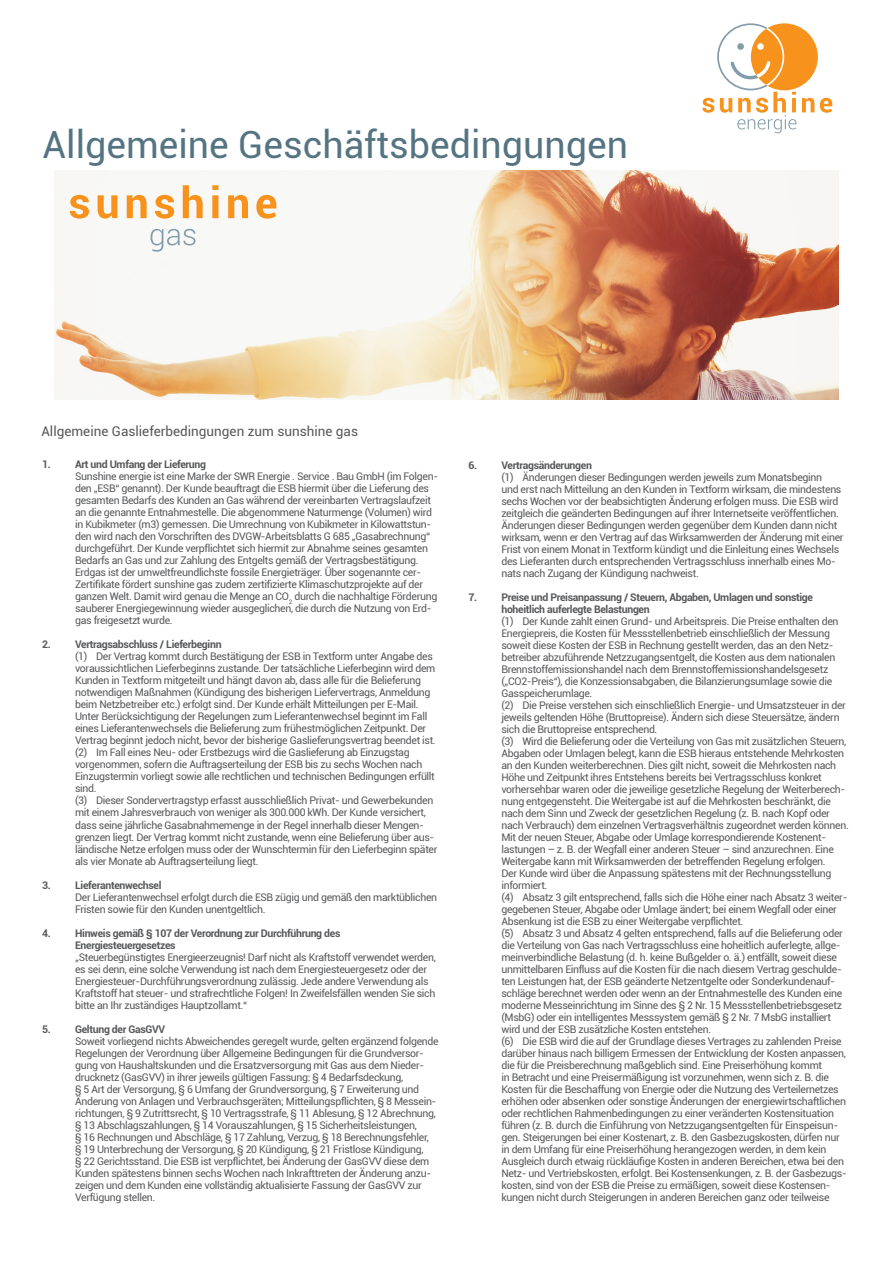
<style>
.page{position:relative;width:893px;height:1263px;background:#fff}
.page>*{position:absolute;margin:0;border:0;box-sizing:border-box;transform-origin:0 0}
.t1{font:37.5px "Roboto";color:#557482}
.t2{font:13.5px "Roboto";color:#57585a}
.t3{font:10.5px/12px "Roboto";letter-spacing:-.03em;color:#57585a}
.t4{font:700 10.5px/12px "Roboto";letter-spacing:-.03em;color:#57585a}
</style>
<div class="page">
<div style="left:751px;top:23px;width:67px;height:67px;background:#f7931d;border-radius:50%"></div>
<svg style="left:802px;top:98px;width:12px;height:14px"></svg>
<svg style="left:820px;top:98px;width:12px;height:15px"></svg>
<svg style="left:702px;top:23px;width:94px;height:110px"></svg>
<img style="left:54px;top:170px;width:785px;height:230px">
<svg style="left:70px;top:195px;width:19px;height:24px"></svg>
<svg style="left:98px;top:195px;width:19px;height:24px"></svg>
<svg style="left:127px;top:195px;width:20px;height:23px"></svg>
<svg style="left:155px;top:195px;width:19px;height:24px"></svg>
<svg style="left:183px;top:185px;width:20px;height:33px"></svg>
<svg style="left:212px;top:185px;width:6px;height:33px"></svg>
<svg style="left:228px;top:195px;width:20px;height:23px"></svg>
<svg style="left:256px;top:195px;width:20px;height:24px"></svg>
<svg style="left:151px;top:229px;width:44px;height:23px"></svg>
<h1 class="t1" style="left:43px;top:118px;width:587px">Allgemeine Geschäftsbedingungen</h1>
<p class="t2" style="left:41px;top:421px;width:318px">Allgemeine Gaslieferbedingungen zum sunshine gas</p>
<p class="t4" style="left:42px;top:458px;width:166px">1. Art und Umfang der Lieferung</p>
<p class="t3" style="left:75px;top:470px;width:365px">Sunshine energie ist eine Marke der SWR Energie . Service . Bau GmbH (im Folgen&shy;den „ESB“ genannt). Der Kunde beauftragt die ESB hiermit über die Lieferung des gesamten Bedarfs des Kunden an Gas während der vereinbarten Vertragslaufzeit an die genannte Entnahmestelle. Die abgenommene Naturmenge (Volumen) wird in Kubikmeter (m3) gemessen. Die Umrechnung von Kubikmeter in Kilowattstun&shy;den wird nach den Vorschriften des DVGW-Arbeitsblatts G 685 „Gasabrechnung“ durchgeführt. Der Kunde verpflichtet sich hiermit zur Abnahme seines gesamten Bedarfs an Gas und zur Zahlung des Entgelts gemäß der Vertragsbestätigung.<br>Erdgas ist der umweltfreundlichste fossile Energieträger. Über sogenannte cer-Zertifikate fördert sunshine gas zudem zertifizierte Klimaschutzprojekte auf der ganzen Welt. Damit wird genau die Menge an CO<sub>2</sub> durch die nachhaltige Förderung sauberer Energiegewinnung wieder ausgeglichen, die durch die Nutzung von Erd&shy;gas freigesetzt wurde.</p>
<p class="t4" style="left:42px;top:638px;width:181px">2. Vertragsabschluss / Lieferbeginn</p>
<p class="t3" style="left:75px;top:650px;width:364px">(1) Der Vertrag kommt durch Bestätigung der ESB in Textform unter Angabe des voraussichtlichen Lieferbeginns zustande. Der tatsächliche Lieferbeginn wird dem Kunden in Textform mitgeteilt und hängt davon ab, dass alle für die Belieferung notwendigen Maßnahmen (Kündigung des bisherigen Liefervertrags, Anmeldung beim Netzbetreiber etc.) erfolgt sind. Der Kunde erhält Mitteilungen per E-Mail.<br>Unter Berücksichtigung der Regelungen zum Lieferantenwechsel beginnt im Fall eines Lieferantenwechsels die Belieferung zum frühestmöglichen Zeitpunkt. Der Vertrag beginnt jedoch nicht, bevor der bisherige Gaslieferungsvertrag beendet ist. (2) Im Fall eines Neu- oder Erstbezugs wird die Gaslieferung ab Einzugstag vorgenommen, sofern die Auftragserteilung der ESB bis zu sechs Wochen nach Einzugstermin vorliegt sowie alle rechtlichen und technischen Bedingungen erfüllt sind.<br>(3) Dieser Sondervertragstyp erfasst ausschließlich Privat- und Gewerbekunden mit einem Jahresverbrauch von weniger als 300.000 kWh. Der Kunde versichert, dass seine jährliche Gasabnahmemenge in der Regel innerhalb dieser Mengen&shy;grenzen liegt. Der Vertrag kommt nicht zustande, wenn eine Belieferung über aus&shy;ländische Netze erfolgen muss oder der Wunschtermin für den Lieferbeginn später als vier Monate ab Auftragserteilung liegt.</p>
<p class="t4" style="left:42px;top:878px;width:121px">3. Lieferantenwechsel</p>
<p class="t3" style="left:75px;top:890px;width:364px">Der Lieferantenwechsel erfolgt durch die ESB zügig und gemäß den marktüblichen<br>Fristen sowie für den Kunden unentgeltlich.</p>
<p class="t4" style="left:75px;top:926px;width:267px;text-indent:-33px">4. Hinweis gemäß § 107 der Verordnung zur Durchführung des<br>Energiesteuergesetzes</p>
<p class="t3" style="left:75px;top:950px;width:362px">„Steuerbegünstigtes Energieerzeugnis! Darf nicht als Kraftstoff verwendet werden, es sei denn, eine solche Verwendung ist nach dem Energiesteuergesetz oder der Energiesteuer-Durchführungsverordnung zulässig. Jede andere Verwendung als Kraftstoff hat steuer- und strafrechtliche Folgen! In Zweifelsfällen wenden Sie sich bitte an Ihr zuständiges Hauptzollamt.“</p>
<p class="t4" style="left:42px;top:1022px;width:125px">5. Geltung der GasGVV</p>
<p class="t3" style="left:75px;top:1034px;width:365px">Soweit vorliegend nichts Abweichendes geregelt wurde, gelten ergänzend folgende Regelungen der Verordnung über Allgemeine Bedingungen für die Grundversor&shy;gung von Haushaltskunden und die Ersatzversorgung mit Gas aus dem Nieder&shy;drucknetz (GasGVV) in ihrer jeweils gültigen Fassung: § 4 Bedarfsdeckung,<br>§ 5 Art der Versorgung, § 6 Umfang der Grundversorgung, § 7 Erweiterung und Änderung von Anlagen und Verbrauchsgeräten; Mitteilungspflichten, § 8 Messein&shy;richtungen, § 9 Zutrittsrecht, § 10 Vertragsstrafe, § 11 Ablesung, § 12 Abrechnung, § 13 Abschlagszahlungen, § 14 Vorauszahlungen, § 15 Sicherheitsleistungen,<br>§ 16 Rechnungen und Abschläge, § 17 Zahlung, Verzug, § 18 Berechnungsfehler,<br>§ 19 Unterbrechung der Versorgung, § 20 Kündigung, § 21 Fristlose Kündigung,<br>§ 22 Gerichtsstand. Die ESB ist verpflichtet, bei Änderung der GasGVV diese dem Kunden spätestens binnen sechs Wochen nach Inkrafttreten der Änderung anzu&shy;zeigen und dem Kunden eine vollständig aktualisierte Fassung der GasGVV zur Verfügung stellen.</p>
<p class="t4" style="left:468px;top:458px;width:125px">6. Vertragsänderungen</p>
<p class="t3" style="left:501px;top:470px;width:344px">(1) Änderungen dieser Bedingungen werden jeweils zum Monatsbeginn<br>und erst nach Mitteilung an den Kunden in Textform wirksam, die mindestens sechs Wochen vor der beabsichtigten Änderung erfolgen muss. Die ESB wird zeitgleich die geänderten Bedingungen auf ihrer Internetseite veröffentlichen.<br>Änderungen dieser Bedingungen werden gegenüber dem Kunden dann nicht wirksam, wenn er den Vertrag auf das Wirksamwerden der Änderung mit einer Frist von einem Monat in Textform kündigt und die Einleitung eines Wechsels des Lieferanten durch entsprechenden Vertragsschluss innerhalb eines Mo&shy;nats nach Zugang der Kündigung nachweist.</p>
<p class="t4" style="left:501px;top:590px;width:313px;text-indent:-33px">7. Preise und Preisanpassung / Steuern, Abgaben, Umlagen und sonstige hoheitlich auferlegte Belastungen</p>
<p class="t3" style="left:501px;top:614px;width:349px">(1) Der Kunde zahlt einen Grund- und Arbeitspreis. Die Preise enthalten den Energiepreis, die Kosten für Messstellenbetrieb einschließlich der Messung soweit diese Kosten der ESB in Rechnung gestellt werden, das an den Netz&shy;betreiber abzuführende Netzzugangsentgelt, die Kosten aus dem nationalen Brennstoffemissionshandel nach dem Brennstoffemissionshandelsgesetz („CO2-Preis“), die Konzessionsabgaben, die Bilanzierungsumlage sowie die Gasspeicherumlage.<br>(2) Die Preise verstehen sich einschließlich Energie- und Umsatzsteuer in der jeweils geltenden Höhe (Bruttopreise). Ändern sich diese Steuersätze, ändern sich die Bruttopreise entsprechend.<br>(3) Wird die Belieferung oder die Verteilung von Gas mit zusätzlichen Steuern, Abgaben oder Umlagen belegt, kann die ESB hieraus entstehende Mehrkosten an den Kunden weiterberechnen. Dies gilt nicht, soweit die Mehrkosten nach Höhe und Zeitpunkt ihres Entstehens bereits bei Vertragsschluss konkret vorhersehbar waren oder die jeweilige gesetzliche Regelung der Weiterberech&shy;nung entgegensteht. Die Weitergabe ist auf die Mehrkosten beschränkt, die nach dem Sinn und Zweck der gesetzlichen Regelung (z. B. nach Kopf oder nach Verbrauch) dem einzelnen Vertragsverhältnis zugeordnet werden können.<br>Mit der neuen Steuer, Abgabe oder Umlage korrespondierende Kostenent&shy;lastungen – z. B. der Wegfall einer anderen Steuer – sind anzurechnen. Eine Weitergabe kann mit Wirksamwerden der betreffenden Regelung erfolgen.<br>Der Kunde wird über die Anpassung spätestens mit der Rechnungsstellung informiert.<br>(4) Absatz 3 gilt entsprechend, falls sich die Höhe einer nach Absatz 3 weiter&shy;gegebenen Steuer, Abgabe oder Umlage ändert; bei einem Wegfall oder einer Absenkung ist die ESB zu einer Weitergabe verpflichtet.<br>(5) Absatz 3 und Absatz 4 gelten entsprechend, falls auf die Belieferung oder die Verteilung von Gas nach Vertragsschluss eine hoheitlich auferlegte, allge&shy;meinverbindliche Belastung (d. h. keine Bußgelder o. ä.) entfällt, soweit diese unmittelbaren Einfluss auf die Kosten für die nach diesem Vertrag geschulde&shy;ten Leistungen hat, der ESB geänderte Netzentgelte oder Sonderkundenauf&shy;schläge berechnet werden oder wenn an der Entnahmestelle des Kunden eine moderne Messeinrichtung im Sinne des § 2 Nr. 15 Messstellenbetriebsgesetz (MsbG) oder ein intelligentes Messsystem gemäß § 2 Nr. 7 MsbG installiert wird und der ESB zusätzliche Kosten entstehen.<br>(6) Die ESB wird die auf der Grundlage dieses Vertrages zu zahlenden Preise darüber hinaus nach billigem Ermessen der Entwicklung der Kosten anpassen, die für die Preisberechnung maßgeblich sind. Eine Preiserhöhung kommt<br>in Betracht und eine Preisermäßigung ist vorzunehmen, wenn sich z. B. die Kosten für die Beschaffung von Energie oder die Nutzung des Verteilernetzes erhöhen oder absenken oder sonstige Änderungen der energiewirtschaftlichen oder rechtlichen Rahmenbedingungen zu einer veränderten Kostensituation führen (z. B. durch die Einführung von Netzzugangsentgelten für Einspeisun&shy;gen. Steigerungen bei einer Kostenart, z. B. den Gasbezugskosten, dürfen nur in dem Umfang für eine Preiserhöhung herangezogen werden, in dem kein Ausgleich durch etwaig rückläufige Kosten in anderen Bereichen, etwa bei den Netz- und Vertriebskosten, erfolgt. Bei Kostensenkungen, z. B. der Gasbezugs&shy;kosten, sind von der ESB die Preise zu ermäßigen, soweit diese Kostensen&shy;kungen nicht durch Steigerungen in anderen Bereichen ganz oder teilweise</p>
</div>
